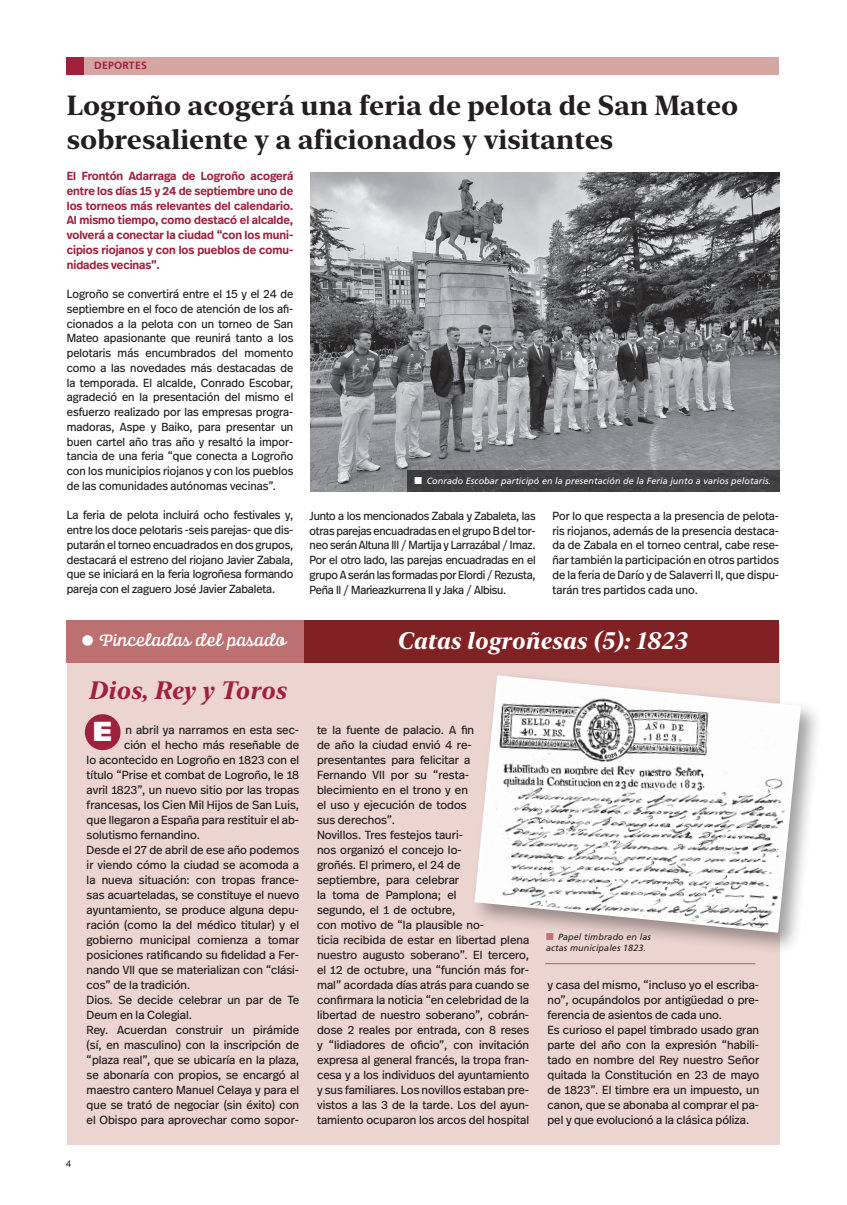
<style>
.page{position:relative;width:847px;height:1205px;background:#fff}
.page>*{position:absolute;margin:0;border:0;box-sizing:border-box;transform-origin:0 0}
.t1{font:700 27.5px/33.8px "New York Large";color:#231f20}
.t2{font:900 27.5px "Frutiger LT Std";color:#fff}
.t3{font:italic 700 25px "New York Large";letter-spacing:.005em;color:#9f223d}
.t4{font:italic 700 23.75px "New York Large";letter-spacing:.01em;color:#fff}
.t5{font:17.62px "Alianza Script 500";color:#fff}
.t6{font:11.75px/15px "Real Head Pro";color:#231f20;text-align:justify}
.t7{font:11.75px/14.8px "Real Head Pro";color:#231f20;text-align:justify;scale:.96 1}
.t8{font:600 11.75px/14.8px "Real Head Pro";color:#9f223d;text-align:justify}
.t9{font:700 10.5px "Frutiger LT Std";letter-spacing:.02em;color:#9f223d}
.t10{font:9.38px "Arial";color:#231f20}
.t11{font:italic 9px "Frutiger LT Std";letter-spacing:.01em;color:#fff}
.t12{font:italic 9px/11.2px "Frutiger LT Std";letter-spacing:.01em;color:#231f20}
.s1{font-family:"Frutiger LT Std";font-weight:300;font-stretch:condensed;font-size:30.25px}
.s2{color:#be7473}
</style>
<div class="page">
<img style="left:310px;top:172px;width:469px;height:320px">
<div style="left:407px;top:471px;width:372px;height:21px;background:#414041"></div>
<div style="left:67px;top:624px;width:712px;height:520px;background:#ecd4d0"></div>
<div style="left:470px;top:671px;width:353px;height:284px;background:#231f20;opacity:.43"></div>
<svg style="left:473px;top:674px;width:330px;height:260px"></svg>
<div style="left:85px;top:714px;width:36px;height:36px;background:#9f223d;border-radius:50%"></div>
<div style="left:67px;top:620px;width:712px;height:43px;background:#bc706f"></div>
<div style="left:304px;top:620px;width:475px;height:43px;background:#802224"></div>
<hr style="left:545px;top:963px;width:210px;height:1px;background:#be7473">
<div style="left:67px;top:57px;width:712px;height:17px;background:#d5a6a1"></div>
<div style="left:67px;top:57px;width:17px;height:17px;background:#9f223d"></div>
<p class="t9" style="left:94px;top:59px;width:54px">DEPORTES</p>
<h1 class="t1" style="left:67px;top:87px;width:673px">Logroño acogerá una feria de pelota de San Mateo sobresaliente y a aficionados y visitantes</h1>
<p class="t8" style="left:67px;top:168px;width:228px">El Frontón Adarraga de Logroño acogerá entre los días 15 y 24 de septiembre uno de los torneos más relevantes del calendario.<br>Al mismo tiempo, como destacó el alcalde, volverá a conectar la ciudad “con los muni&shy;cipios riojanos y con los pueblos de comu&shy;nidades vecinas”.</p>
<p class="t6" style="left:67px;top:286px;width:228px">Logroño se convertirá entre el 15 y el 24 de septiembre en el foco de atención de los afi&shy;cionados a la pelota con un torneo de San Mateo apasionante que reunirá tanto a los pelotaris más encumbrados del momento como a las novedades más destacadas de la temporada. El alcalde, Conrado Escobar, agradeció en la presentación del mismo el esfuerzo realizado por las empresas progra&shy;madoras, Aspe y Baiko, para presentar un buen cartel año tras año y resaltó la impor&shy;tancia de una feria “que conecta a Logroño con los municipios riojanos y con los pueblos de las comunidades autónomas vecinas”.</p>
<p class="t6" style="left:67px;top:508px;width:228px">La feria de pelota incluirá ocho festivales y, entre los doce pelotaris -seis parejas- que dis&shy;putarán el torneo encuadrados en dos grupos, destacará el estreno del riojano Javier Zabala, que se iniciará en la feria logroñesa formando pareja con el zaguero José Javier Zabaleta.</p>
<p class="t7" style="left:310px;top:508px;width:237px">Junto a los mencionados Zabala y Zabaleta, las otras parejas encuadradas en el grupo B del tor&shy;neo serán Altuna III / Martija y Larrazábal / Imaz.<br>Por el otro lado, las parejas encuadradas en el grupo A serán las formadas por Elordi / Rezusta, Peña II / Marieazkurrena II y Jaka / Albisu.</p>
<p class="t6" style="left:552px;top:508px;width:228px">Por lo que respecta a la presencia de pelota&shy;ris riojanos, además de la presencia destaca&shy;da de Zabala en el torneo central, cabe rese&shy;ñar también la participación en otros partidos de la feria de Darío y de Salaverri II, que dispu&shy;tarán tres partidos cada uno.</p>
<p class="t11" style="left:415px;top:476px;width:358px">■ Conrado Escobar participó en la presentación de la Feria junto a varios pelotaris.</p>
<h3 class="t5" style="left:80px;top:630px;width:207px"><span class="s1">•</span> Pinceladas del pasado</h3>
<h3 class="t4" style="left:396px;top:624px;width:292px">Catas logroñesas (5): 1823</h3>
<h2 class="t3" style="left:88px;top:672px;width:199px">Dios, Rey y Toros</h2>
<p class="t10" style="left:66px;top:1157px;width:7px">4</p>
<h1 class="t2" style="left:93px;top:715px;width:20px">E</h1>
<p class="t6" style="left:125px;top:722px;width:175px">n abril ya narramos en esta sec-</p>
<p class="t6" style="left:124px;top:737px;width:176px">ción el hecho más reseñable de</p>
<p class="t6" style="left:87px;top:752px;width:214px">lo acontecido en Logroño en 1823 con el</p>
<p class="t6" style="left:87px;top:767px;width:214px">título “Prise et combat de Logroño, le 18</p>
<p class="t6" style="left:87px;top:782px;width:214px">avril 1823”, un nuevo sitio por las tropas</p>
<p class="t6" style="left:87px;top:797px;width:214px">francesas, los Cien Mil Hijos de San Luis,</p>
<p class="t6" style="left:87px;top:812px;width:214px">que llegaron a España para restituir el ab-</p>
<p class="t6" style="left:87px;top:827px;width:115px">solutismo fernandino.</p>
<p class="t6" style="left:87px;top:842px;width:214px">Desde el 27 de abril de ese año podemos</p>
<p class="t6" style="left:87px;top:857px;width:214px">ir viendo cómo la ciudad se acomoda a</p>
<p class="t6" style="left:87px;top:872px;width:214px">la nueva situación: con tropas france-</p>
<p class="t6" style="left:87px;top:887px;width:214px">sas acuarteladas, se constituye el nuevo</p>
<p class="t6" style="left:87px;top:902px;width:214px">ayuntamiento, se produce alguna depu-</p>
<p class="t6" style="left:87px;top:917px;width:214px">ración (como la del médico titular) y el</p>
<p class="t6" style="left:87px;top:932px;width:214px">gobierno municipal comienza a tomar</p>
<p class="t6" style="left:87px;top:947px;width:214px">posiciones ratificando su fidelidad a Fer-</p>
<p class="t6" style="left:87px;top:962px;width:214px">nando VII que se materializan con “clási-</p>
<p class="t6" style="left:87px;top:977px;width:105px">cos” de la tradición.</p>
<p class="t6" style="left:87px;top:992px;width:214px">Dios. Se decide celebrar un par de Te</p>
<p class="t6" style="left:87px;top:1007px;width:107px">Deum en la Colegial.</p>
<p class="t6" style="left:87px;top:1022px;width:214px">Rey. Acuerdan construir un pirámide</p>
<p class="t6" style="left:87px;top:1037px;width:214px">(sí, en masculino) con la inscripción de</p>
<p class="t6" style="left:87px;top:1052px;width:214px">“plaza real”, que se ubicaría en la plaza,</p>
<p class="t6" style="left:87px;top:1067px;width:214px">se abonaría con propios, se encargó al</p>
<p class="t6" style="left:87px;top:1082px;width:214px">maestro cantero Manuel Celaya y para el</p>
<p class="t6" style="left:87px;top:1097px;width:214px">que se trató de negociar (sin éxito) con</p>
<p class="t6" style="left:87px;top:1112px;width:214px">el Obispo para aprovechar como sopor-</p>
<p class="t6" style="left:317px;top:722px;width:214px;text-align:left">te la fuente de palacio. A fin<br>de año la ciudad envió 4 re&shy;presentantes para felicitar a<br>Fernando VII por su “resta&shy;blecimiento en el trono y en<br>el uso y ejecución de todos<br>sus derechos”.<br>Novillos. Tres festejos tauri-<br>nos organizó el concejo lo-<br>groñés. El primero, el 24 de<br>septiembre, para celebrar<br>la toma de Pamplona; el<br>segundo, el 1 de octubre,<br>con motivo de “la plausible no-<br>ticia recibida de estar en libertad plena nuestro augusto soberano”. El tercero, el 12 de octubre, una “función más for&shy;mal” acordada días atrás para cuando se confirmara la noticia “en celebridad de la libertad de nuestro soberano”, cobrán&shy;dose 2 reales por entrada, con 8 reses y “lidiadores de oficio”, con invitación expresa al general francés, la tropa fran&shy;cesa y a los individuos del ayuntamiento y sus familiares. Los novillos estaban pre&shy;vistos a las 3 de la tarde. Los del ayun&shy;tamiento ocuparon los arcos del hospital</p>
<p class="t12" style="left:546px;top:931px;width:106px"><span class="s2">■</span> Papel timbrado en las actas municipales 1823.</p>
<p class="t6" style="left:547px;top:977px;width:213px;text-align:left">y casa del mismo, “incluso yo el escriba&shy;no”, ocupándolos por antigüedad o pre&shy;ferencia de asientos de cada uno.<br>Es curioso el papel timbrado usado gran parte del año con la expresión “habili&shy;tado en nombre del Rey nuestro Señor quitada la Constitución en 23 de mayo de 1823”. El timbre era un impuesto, un canon, que se abonaba al comprar el pa&shy;pel y que evolucionó a la clásica póliza.</p>
</div>
